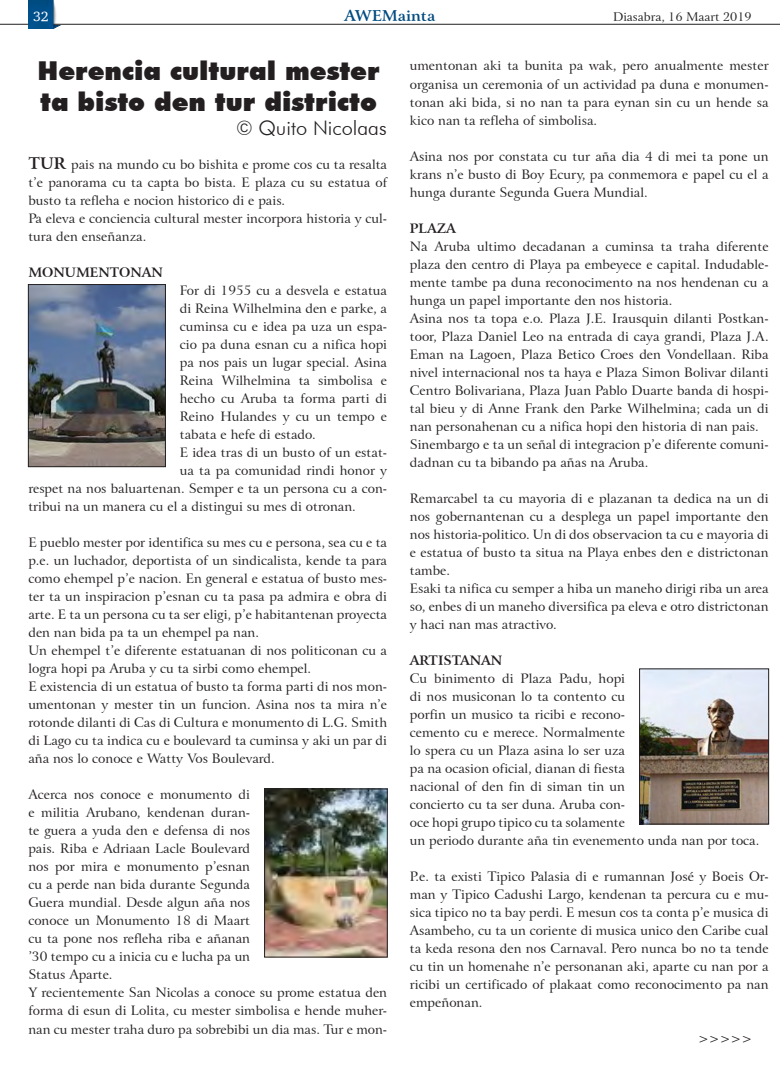
<style>
.page{position:relative;width:780px;height:1078px;background:#fff}
.page>*{position:absolute;margin:0;border:0;box-sizing:border-box;transform-origin:0 0}
.No_Spacing{font:900 26px/31.2px "Futura BT";color:#231f20}
.No_Spacing-2{font:300 20px "Futura BT";color:#231f20}
.t1{font:700 15px "Arrus BT";color:#004b80}
.t2{font:14px "Charter ITCTT";color:#fff}
.Body_Text_14{font:13px/18px "Arrus BT";color:#231f20;text-align:justify}
.Body_Text_14-2{font:700 13px "Arrus BT";color:#231f20}
.t3{font:12px "Arrus BT";color:#231f20}
.s1{font-weight:700;font-size:16px}
</style>
<div class="page">
<img style="left:28px;top:0;width:33px;height:28px">
<svg style="left:0;top:24px;width:28px;height:1px"></svg>
<hr style="left:53px;top:24px;width:727px;height:1px;background:#231f20">
<img style="left:30px;top:286px;width:134px;height:179px">
<div style="left:28px;top:284px;width:138px;height:183px;border:1px solid #231f20"></div>
<img style="left:266px;top:790px;width:119px;height:165px">
<div style="left:264px;top:788px;width:123px;height:169px;border:1px solid #231f20"></div>
<img style="left:641px;top:670px;width:125px;height:152px">
<div style="left:639px;top:668px;width:129px;height:156px;border:1px solid #231f20"></div>
<p class="t2" style="left:33px;top:7px;width:17px">32</p>
<p class="t1" style="left:344px;top:7px;width:92px">AWEMainta</p>
<p class="t3" style="left:613px;top:9px;width:140px">Diasabra, 16 Maart 2019</p>
<p class="No_Spacing" style="left:37px;top:55px;width:344px">Herencia cultural mester ta bisto den tur districto</p>
<p class="No_Spacing-2" style="left:236px;top:116px;width:152px">© Quito Nicolaas</p>
<p class="Body_Text_14" style="left:28px;top:155px;width:360px"><span class="s1">TUR</span> pais na mundo cu bo bishita e prome cos cu ta resalta t’e panorama cu ta capta bo bista. E plaza cu su estatua of busto ta refleha e nocion historico di e pais.</p>
<p class="Body_Text_14" style="left:28px;top:209px;width:360px">Pa eleva e conciencia cultural mester incorpora historia y cul&shy;tura den enseñanza.</p>
<p class="Body_Text_14-2" style="left:28px;top:264px;width:136px">MONUMENTONAN</p>
<p class="Body_Text_14" style="left:180px;top:281px;width:209px">For di 1955 cu a desvela e estatua di Reina Wilhelmina den e parke, a cuminsa cu e idea pa uza un espa&shy;cio pa duna esnan cu a nifica hopi pa nos pais un lugar special. Asina Reina Wilhelmina ta simbolisa e hecho cu Aruba ta forma parti di Reino Hulandes y cu un tempo e tabata e hefe di estado.</p>
<p class="Body_Text_14" style="left:180px;top:443px;width:209px">E idea tras di un busto of un estat-</p>
<p class="Body_Text_14" style="left:180px;top:461px;width:209px">ua ta pa comunidad rindi honor y</p>
<p class="Body_Text_14" style="left:28px;top:479px;width:360px">respet na nos baluartenan. Semper e ta un persona cu a con-</p>
<p class="Body_Text_14" style="left:28px;top:497px;width:329px">tribui na un manera cu el a distingui su mes di otronan.</p>
<p class="Body_Text_14" style="left:28px;top:533px;width:360px">E pueblo mester por identifica su mes cu e persona, sea cu e ta p.e. un luchador, deportista of un sindicalista, kende ta para como ehempel p’e nacion. En general e estatua of busto mes&shy;ter ta un inspiracion p’esnan cu ta pasa pa admira e obra di arte. E ta un persona cu ta ser eligi, p’e habitantenan proyecta den nan bida pa ta un ehempel pa nan.</p>
<p class="Body_Text_14" style="left:28px;top:641px;width:360px">Un ehempel t’e diferente estatuanan di nos politiconan cu a logra hopi pa Aruba y cu ta sirbi como ehempel.</p>
<p class="Body_Text_14" style="left:28px;top:677px;width:360px">E existencia di un estatua of busto ta forma parti di nos mon&shy;umentonan y mester tin un funcion. Asina nos ta mira n’e rotonde dilanti di Cas di Cultura e monumento di L.G. Smith di Lago cu ta indica cu e boulevard ta cuminsa y aki un par di aña nos lo conoce e Watty Vos Boulevard.</p>
<p class="Body_Text_14" style="left:28px;top:785px;width:223px">Acerca nos conoce e monumento di e militia Arubano, kendenan duran&shy;te guera a yuda den e defensa di nos pais. Riba e Adriaan Lacle Boulevard nos por mira e monumento p’esnan cu a perde nan bida durante Segunda Guera mundial. Desde algun aña nos conoce un Monumento 18 di Maart cu ta pone nos refleha riba e añanan ’30 tempo cu a inicia cu e lucha pa un Status Aparte.</p>
<p class="Body_Text_14" style="left:28px;top:983px;width:360px">Y recientemente San Nicolas a conoce su prome estatua den forma di esun di Lolita, cu mester simbolisa e hende muher&shy;nan cu mester traha duro pa sobrebibi un dia mas. Tur e mon-</p>
<p class="Body_Text_14" style="left:410px;top:57px;width:360px">umentonan aki ta bunita pa wak, pero anualmente mester organisa un ceremonia of un actividad pa duna e monumen&shy;tonan aki bida, si no nan ta para eynan sin cu un hende sa kico nan ta refleha of simbolisa.</p>
<p class="Body_Text_14" style="left:410px;top:147px;width:360px">Asina nos por constata cu tur aña dia 4 di mei ta pone un krans n’e busto di Boy Ecury, pa conmemora e papel cu el a hunga durante Segunda Guera Mundial.</p>
<p class="Body_Text_14-2" style="left:410px;top:220px;width:48px">PLAZA</p>
<p class="Body_Text_14" style="left:410px;top:237px;width:360px">Na Aruba ultimo decadanan a cuminsa ta traha diferente plaza den centro di Playa pa embeyece e capital. Indudable&shy;mente tambe pa duna reconocimento na nos hendenan cu a hunga un papel importante den nos historia.</p>
<p class="Body_Text_14" style="left:410px;top:309px;width:360px">Asina nos ta topa e.o. Plaza J.E. Irausquin dilanti Postkan&shy;toor, Plaza Daniel Leo na entrada di caya grandi, Plaza J.A.<br>Eman na Lagoen, Plaza Betico Croes den Vondellaan. Riba nivel internacional nos ta haya e Plaza Simon Bolivar dilanti Centro Bolivariana, Plaza Juan Pablo Duarte banda di hospi&shy;tal bieu y di Anne Frank den Parke Wilhelmina; cada un di nan personahenan cu a nifica hopi den historia di nan pais.</p>
<p class="Body_Text_14" style="left:410px;top:435px;width:360px">Sinembargo e ta un señal di integracion p’e diferente comuni&shy;dadnan cu ta bibando pa añas na Aruba.</p>
<p class="Body_Text_14" style="left:410px;top:489px;width:360px">Remarcabel ta cu mayoria di e plazanan ta dedica na un di nos gobernantenan cu a desplega un papel importante den nos historia-politico. Un di dos observacion ta cu e mayoria di e estatua of busto ta situa na Playa enbes den e districtonan tambe.</p>
<p class="Body_Text_14" style="left:410px;top:579px;width:360px">Esaki ta nifica cu semper a hiba un maneho dirigi riba un area so, enbes di un maneho diversifica pa eleva e otro districtonan y haci nan mas atractivo.</p>
<p class="Body_Text_14-2" style="left:410px;top:652px;width:94px">ARTISTANAN</p>
<p class="Body_Text_14" style="left:410px;top:669px;width:351px;text-align:left">Cu binimento di Plaza Padu, hopi<br>di nos musiconan lo ta contento cu<br>porfin un musico ta ricibi e recono-<br>cemento cu e merece. Normalmente<br>lo spera cu un Plaza asina lo ser uza<br>pa na ocasion oficial, dianan di fiesta<br>nacional of den fin di siman tin un<br>concierto cu ta ser duna. Aruba con-<br>oce hopi grupo tipico cu ta solamente<br>un periodo durante aña tin evenemento unda nan por toca.</p>
<p class="Body_Text_14" style="left:410px;top:867px;width:360px">P.e. ta existi Tipico Palasia di e rumannan José y Boeis Or&shy;man y Tipico Cadushi Largo, kendenan ta percura cu e mu&shy;sica tipico no ta bay perdi. E mesun cos ta conta p’e musica di Asambeho, cu ta un coriente di musica unico den Caribe cual ta keda resona den nos Carnaval. Pero nunca bo no ta tende cu tin un homenahe n’e personanan aki, aparte cu nan por a ricibi un certificado of plakaat como reconocimento pa nan empeñonan.</p>
<p class="Body_Text_14" style="left:698px;top:1029px;width:56px">&gt;&gt;&gt;&gt;&gt;</p>
</div>
